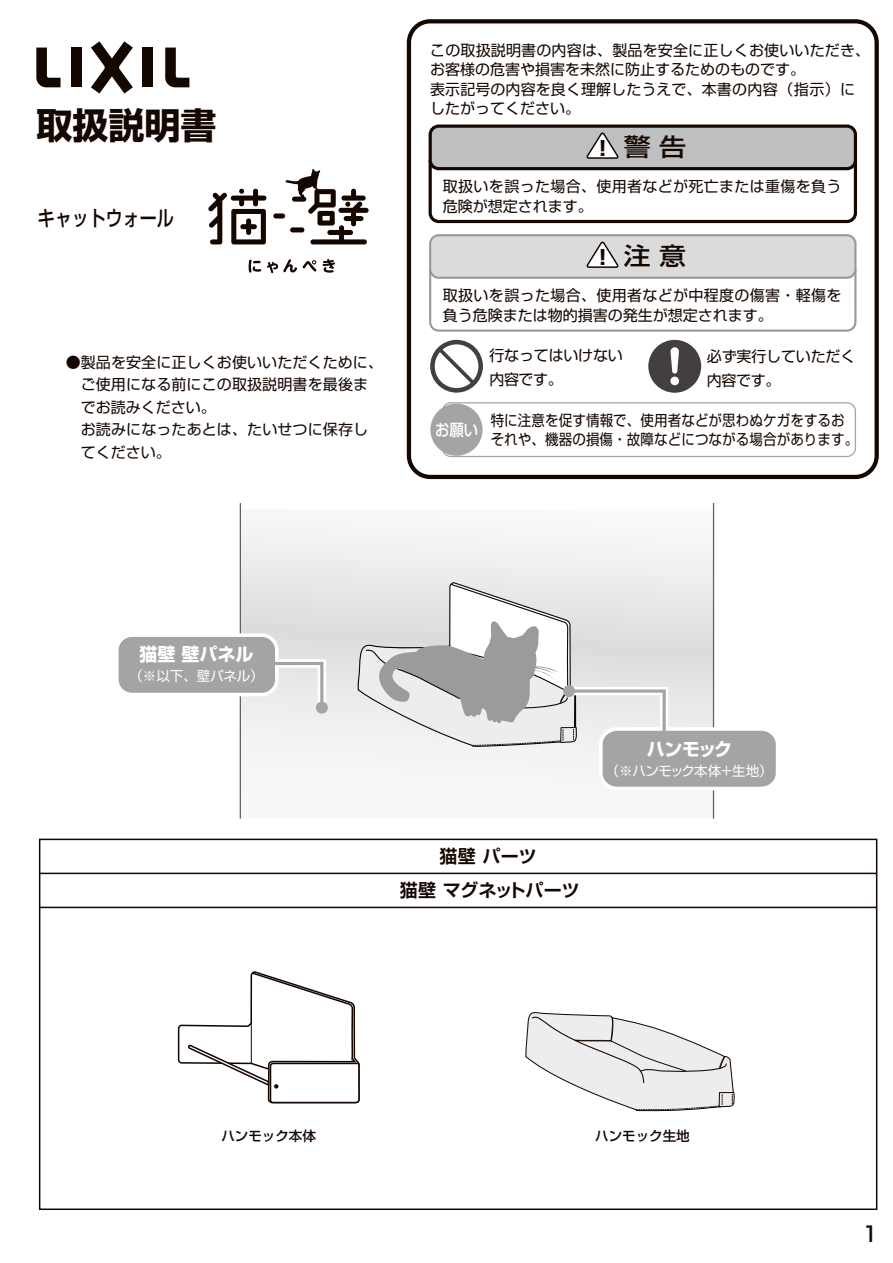
<style>
.page{position:relative;width:893px;height:1263px;background:#fff}
.page>*{position:absolute;margin:0;border:0;box-sizing:border-box;transform-origin:0 0}
.t1{font:700 36px "Shin Go Pro";color:#140700}
.t2{font:500 24.3px "Shin Go Pro";color:#140700;scale:1.11 1}
.t3{font:500 21px "Shin Go Pro";color:#140700;scale:.81 1}
.t4{font:500 21px "Shin Go Pro";color:#140700}
.t5{font:700 18px "Shin Go Pro De";letter-spacing:-.005em;color:#140700}
.t6{font:700 18px "Shin Go Pro";letter-spacing:-.01em;color:#fff}
.t7{font:500 16.2px "Shin Go Pro";color:#fff;scale:.89 1}
.t8{font:15px/19.5px "Shin Go Pro";letter-spacing:.01em;color:#140700}
.t9{font:15px/19.5px "Shin Go Pro";letter-spacing:.01em;color:#140700;scale:.9 1}
.t10{font:15px/24px "Shin Go Pro";letter-spacing:-.01em;color:#140700}
.t11{font:500 13.5px "Shin Go Pro";color:#140700}
.t12{font:13.5px "Shin Go Pro";letter-spacing:-.045em;color:#fff}
.t13{font:13.5px "Shin Go Pro";letter-spacing:-.025em;color:#fff}
.s1{font-weight:700;font-size:20.25px}
</style>
<div class="page">
<div style="left:39px;top:839px;width:838px;height:371px;border:2px solid #140700"></div>
<div style="left:430px;top:126px;width:425px;height:43px;background:#bebfc1;border-radius:9px"></div>
<div style="left:429px;top:125px;width:428px;height:45px;border:3px solid #140700;border-radius:9px"></div>
<svg style="left:428px;top:131px;width:429px;height:93px"></svg>
<div style="left:430px;top:235px;width:425px;height:43px;background:#dbdbdc;border-radius:9px"></div>
<div style="left:429px;top:234px;width:427px;height:45px;border:2px solid #98999b;border-radius:9px"></div>
<svg style="left:429px;top:240px;width:428px;height:92px"></svg>
<svg style="left:430px;top:340px;width:53px;height:53px"></svg>
<div style="left:648px;top:340px;width:53px;height:53px;background:#423f3e;border-radius:50%"></div>
<svg style="left:670px;top:347px;width:9px;height:27px"></svg>
<div style="left:670px;top:377px;width:9px;height:8px;background:#fff;border-radius:50%"></div>
<div style="left:442px;top:402px;width:414px;height:55px;border:1px solid #a3a4a5;border-radius:9px"></div>
<div style="left:430px;top:404px;width:53px;height:52px;background:#a3a4a5;border-radius:50%"></div>
<svg style="left:249px;top:260px;width:12px;height:13px"></svg>
<svg style="left:267px;top:259px;width:30px;height:14px"></svg>
<svg style="left:303px;top:260px;width:13px;height:11px"></svg>
<svg style="left:323px;top:259px;width:12px;height:14px"></svg>
<div style="left:273px;top:213px;width:12px;height:5px;background:#140700;border-radius:3px"></div>
<svg style="left:208px;top:189px;width:58px;height:55px"></svg>
<svg style="left:285px;top:169px;width:84px;height:75px"></svg>
<svg style="left:36px;top:48px;width:25px;height:39px"></svg>
<svg style="left:165px;top:48px;width:24px;height:39px"></svg>
<div style="left:71px;top:48px;width:11px;height:39px;background:#140700"></div>
<div style="left:142px;top:48px;width:11px;height:39px;background:#140700"></div>
<svg style="left:91px;top:41px;width:42px;height:53px"></svg>
<div style="left:407px;top:19px;width:472px;height:460px;border:4px solid #140700;border-radius:21px"></div>
<svg style="left:241px;top:509px;width:472px;height:309px"></svg>
<hr style="left:39px;top:907px;width:838px;height:1px;background:#140700">
<hr style="left:39px;top:873px;width:838px;height:1px;background:#140700">
<hr style="left:713px;top:503px;width:1px;height:315px;background:#616161">
<hr style="left:240px;top:503px;width:1px;height:315px;background:#616161">
<div style="left:115px;top:633px;width:164px;height:63px;border:9px solid #fff;border-radius:13px"></div>
<div style="left:119px;top:638px;width:155px;height:54px;background:#a3a4a5;border-radius:13px"></div>
<div style="left:119px;top:637px;width:156px;height:56px;border:2px solid #a3a4a5;border-radius:13px"></div>
<svg style="left:266px;top:655px;width:64px;height:57px"></svg>
<div style="left:316px;top:702px;width:12px;height:12px;background:#a3a4a5;border-radius:50%"></div>
<div style="left:599px;top:727px;width:180px;height:63px;border:9px solid #fff;border-radius:13px"></div>
<div style="left:603px;top:731px;width:172px;height:55px;background:#a3a4a5;border-radius:13px"></div>
<div style="left:603px;top:731px;width:173px;height:56px;border:2px solid #a3a4a5;border-radius:13px"></div>
<svg style="left:357px;top:581px;width:316px;height:237px"></svg>
<div style="left:563px;top:685px;width:12px;height:12px;background:#a3a4a5;border-radius:50%"></div>
<svg style="left:525px;top:1012px;width:210px;height:100px"></svg>
<svg style="left:177px;top:1026px;width:183px;height:184px"></svg>
<svg style="left:179px;top:971px;width:181px;height:133px"></svg>
<h1 class="t1" style="left:36px;top:97px;width:182px">取扱説明書</h1>
<h3 class="t3" style="left:38px;top:201px;width:169px">キャットウォール</h3>
<p class="t8" style="left:66px;top:350px;width:319px">●製品を安全に正しくお使いいただくために、</p>
<p class="t8" style="left:81px;top:373px;width:289px">ご使用になる前にこの取扱説明書を最後ま</p>
<p class="t8" style="left:81px;top:395px;width:137px">でお読みください。</p>
<p class="t8" style="left:66px;top:418px;width:304px">　お読みになったあとは、たいせつに保存し</p>
<p class="t8" style="left:81px;top:440px;width:91px">てください。</p>
<p class="t8" style="left:430px;top:39px;width:442px">この取扱説明書の内容は、製品を安全に正しくお使いいただき、お客様の危害や損害を未然に防止するためのものです。<br>表示記号の内容を良く理解したうえで、本書の内容（指示）にしたがってください。</p>
<h2 class="t2" style="left:591px;top:127px;width:87px"><span class="s1">！</span>警告</h2>
<p class="t8" style="left:443px;top:175px;width:400px">取扱いを誤った場合、使用者などが死亡または重傷を負う危険が想定されます。</p>
<h2 class="t2" style="left:591px;top:236px;width:87px"><span class="s1">！</span>注意</h2>
<p class="t8" style="left:443px;top:284px;width:400px">取扱いを誤った場合、使用者などが中程度の傷害・軽傷を負う危険または物的損害の発生が想定されます。</p>
<p class="t7" style="left:435px;top:417px;width:50px">お願い</p>
<p class="t10" style="left:489px;top:342px;width:135px">行なってはいけない内容です。</p>
<p class="t10" style="left:707px;top:342px;width:150px">必ず実行していただく内容です。</p>
<p class="t9" style="left:491px;top:408px;width:410px">特に注意を促す情報で、使用者などが思わぬケガをするおそれや、機器の損傷・故障などにつながる場合があります。</p>
<p class="t6" style="left:140px;top:640px;width:115px">猫壁 壁パネル</p>
<p class="t13" style="left:129px;top:664px;width:136px">（※以下、壁パネル）</p>
<p class="t5" style="left:440px;top:842px;width:99px">猫壁 パーツ</p>
<p class="t5" style="left:400px;top:876px;width:181px">猫壁 マグネットパーツ</p>
<p class="t6" style="left:647px;top:735px;width:87px">ハンモック</p>
<p class="t12" style="left:606px;top:760px;width:168px">（※ハンモック本体＋生地）</p>
<p class="t11" style="left:221px;top:1125px;width:96px">ハンモック本体</p>
<p class="t11" style="left:595px;top:1125px;width:96px">ハンモック生地</p>
<h3 class="t4" style="left:862px;top:1216px;width:17px">1</h3>
</div>
